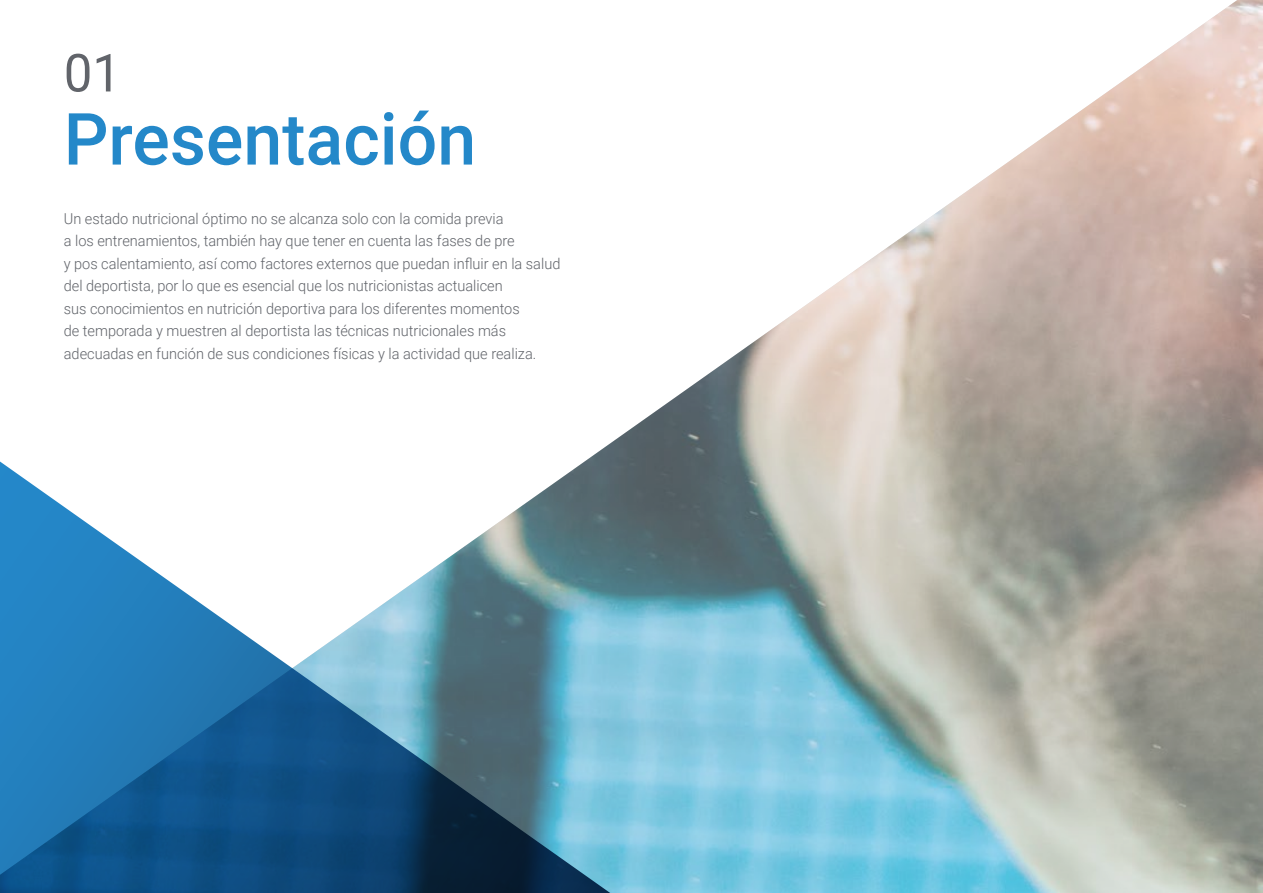
<style>
.page{position:relative;width:1263px;height:893px;background:#fff}
.page>*{position:absolute;margin:0;border:0;box-sizing:border-box;transform-origin:0 0}
.t1{font:500 72px "Roboto";color:#2488c9}
.t2{font:52.5px "Roboto";color:#61646a}
.t3{font:300 15px/22.5px "Roboto";color:#61646a}
</style>
<div class="page">
<img style="left:606px;top:0;width:657px;height:893px">
<svg style="left:0;top:446px;width:640px;height:447px"></svg>
<h2 class="t2" style="left:64px;top:36px;width:59px">01</h2>
<h1 class="t1" style="left:64px;top:89px;width:414px">Presentación</h1>
<p class="t3" style="left:64px;top:207px;width:498px">Un estado nutricional óptimo no se alcanza solo con la comida previa<br>a los entrenamientos, también hay que tener en cuenta las fases de pre<br>y pos calentamiento, así como factores externos que puedan influir en la salud del deportista, por lo que es esencial que los nutricionistas actualicen<br>sus conocimientos en nutrición deportiva para los diferentes momentos<br>de temporada y muestren al deportista las técnicas nutricionales más adecuadas en función de sus condiciones físicas y la actividad que realiza.</p>
</div>
